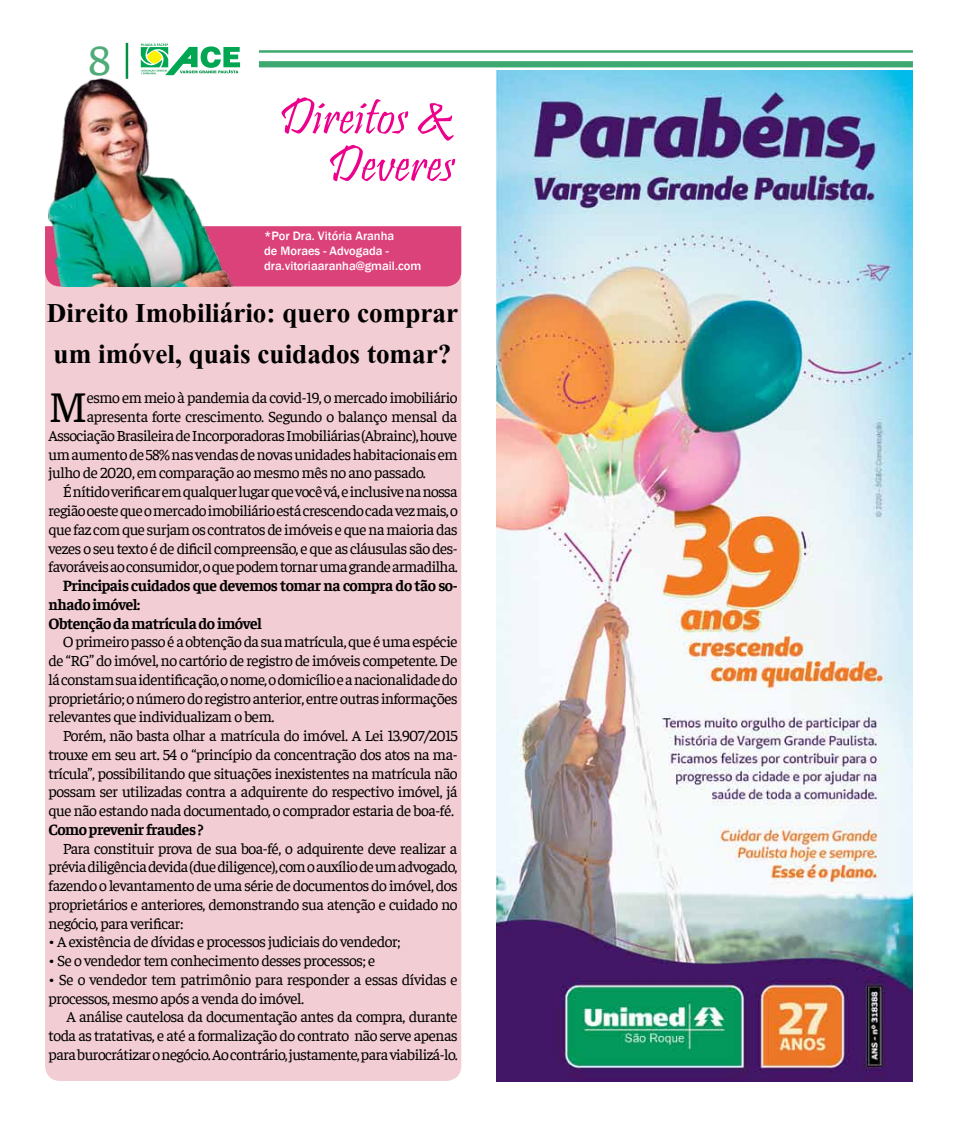
<style>
.page{position:relative;width:958px;height:1124px;background:#fff}
.page>*{position:absolute;margin:0;border:0;box-sizing:border-box;transform-origin:0 0}
.t1{font:52.5px/47.5px "Pristina";color:#ec008c;text-align:right}
.t2{font:44.5px "Faustina";color:#000}
.t3{font:43.75px "Faustina";color:#4fac78;scale:1.09 1}
.t4{font:700 33.75px/40.5px "Aparajita";color:#000}
.t5{font:15.62px/18.8px "Faustina";letter-spacing:-.03em;color:#000;text-align:justify}
.t6{font:700 15.62px/18.8px "Faustina";letter-spacing:-.03em;color:#000}
.t7{font:500 12.5px/15px "Franklin Gothic";color:#fff}
</style>
<div class="page">
<hr style="left:126px;top:43px;width:2px;height:36px;background:#009147">
<div style="left:259px;top:61px;width:653px;height:6px;background:#3da870"></div>
<hr style="left:259px;top:50px;width:653px;height:3px;background:#3da870">
<svg style="left:141px;top:43px;width:99px;height:32px"></svg>
<div style="left:45px;top:286px;width:416px;height:795px;background:#f3cdd4"></div>
<div style="left:45px;top:226px;width:416px;height:60px;background:#dc427a"></div>
<img style="left:49px;top:79px;width:183px;height:207px">
<img style="left:496px;top:71px;width:416px;height:1010px">
<h3 class="t3" style="left:88px;top:30px;width:23px">8</h3>
<h1 class="t1" style="left:279px;top:98px;width:177px">Direitos &amp;<br>Deveres</h1>
<p class="t7" style="left:264px;top:228px;width:159px">*Por Dra. Vitória Aranha<br>de Moraes - Advogada - dra.vitoriaaranha@gmail.com</p>
<h3 class="t4" style="left:47px;top:297px;width:413px">Direito Imobiliário: quero comprar um imóvel, quais cuidados tomar?</h3>
<h2 class="t2" style="left:49px;top:377px;width:41px">M</h2>
<p class="t5" style="left:87px;top:387px;width:372px">esmo em meio à pandemia da covid-19, o mercado imobiliário</p>
<p class="t5" style="left:87px;top:406px;width:372px">apresenta forte crescimento. Segundo o balanço mensal da</p>
<p class="t5" style="left:49px;top:425px;width:410px">Associação Brasileira de Incorporadoras Imobiliárias (Abrainc), houve</p>
<p class="t5" style="left:49px;top:444px;width:410px">um aumento de 58% nas vendas de novas unidades habitacionais em</p>
<p class="t5" style="left:49px;top:462px;width:379px">julho de 2020, em comparação ao mesmo mês no ano passado.</p>
<p class="t5" style="left:63px;top:481px;width:396px">É nítido verificar em qualquer lugar que você vá, e inclusive na nossa</p>
<p class="t5" style="left:49px;top:500px;width:411px">região oeste que o mercado imobiliário está crescendo cada vez mais, o</p>
<p class="t5" style="left:49px;top:519px;width:410px">que faz com que surjam os contratos de imóveis e que na maioria das</p>
<p class="t5" style="left:49px;top:537px;width:410px">vezes o seu texto é de dificil compreensão, e que as cláusulas são des-</p>
<p class="t5" style="left:49px;top:556px;width:411px">favoráveis ao consumidor, o que podem tornar uma grande armadilha.</p>
<p class="t6" style="left:49px;top:575px;width:410px;text-indent:14px">Principais cuidados que devemos tomar na compra do tão so&shy;nhado imóvel:<br>Obtenção da matrícula do imóvel</p>
<p class="t5" style="left:49px;top:631px;width:410px;text-indent:14px">O primeiro passo é a obtenção da sua matrícula, que é uma espécie de “RG” do imóvel, no cartório de registro de imóveis competente. De lá constam sua identificação, o nome, o domicílio e a nacionalidade do proprietário; o número do registro anterior, entre outras informações relevantes que individualizam o bem.</p>
<p class="t5" style="left:49px;top:725px;width:410px;text-indent:14px">Porém, não basta olhar a matrícula do imóvel. A Lei 13.907/2015 trouxe em seu art. 54 o “princípio da concentração dos atos na ma&shy;trícula”, possibilitando que situações inexistentes na matrícula não possam ser utilizadas contra a adquirente do respectivo imóvel, já que não estando nada documentado, o comprador estaria de boa-fé.</p>
<p class="t6" style="left:49px;top:819px;width:156px">Como prevenir fraudes ?</p>
<p class="t5" style="left:49px;top:837px;width:410px;text-indent:14px">Para constituir prova de sua boa-fé, o adquirente deve realizar a prévia diligência devida (due diligence), com o auxílio de um advogado, fazendo o levantamento de uma série de documentos do imóvel, dos proprietários e anteriores, demonstrando sua atenção e cuidado no negócio, para verificar:</p>
<p class="t5" style="left:49px;top:931px;width:353px">• A existência de dívidas e processos judiciais do vendedor;</p>
<p class="t5" style="left:49px;top:950px;width:328px">• Se o vendedor tem conhecimento desses processos; e</p>
<p class="t5" style="left:49px;top:969px;width:410px">• Se o vendedor tem patrimônio para responder a essas dívidas e processos, mesmo após a venda do imóvel.</p>
<p class="t5" style="left:49px;top:1006px;width:410px;text-indent:18px">A análise cautelosa da documentação antes da compra, durante toda as tratativas, e até a formalização do contrato não serve apenas para burocrátizar o negócio. Ao contrário, justamente, para viabilizá-lo.</p>
</div>
